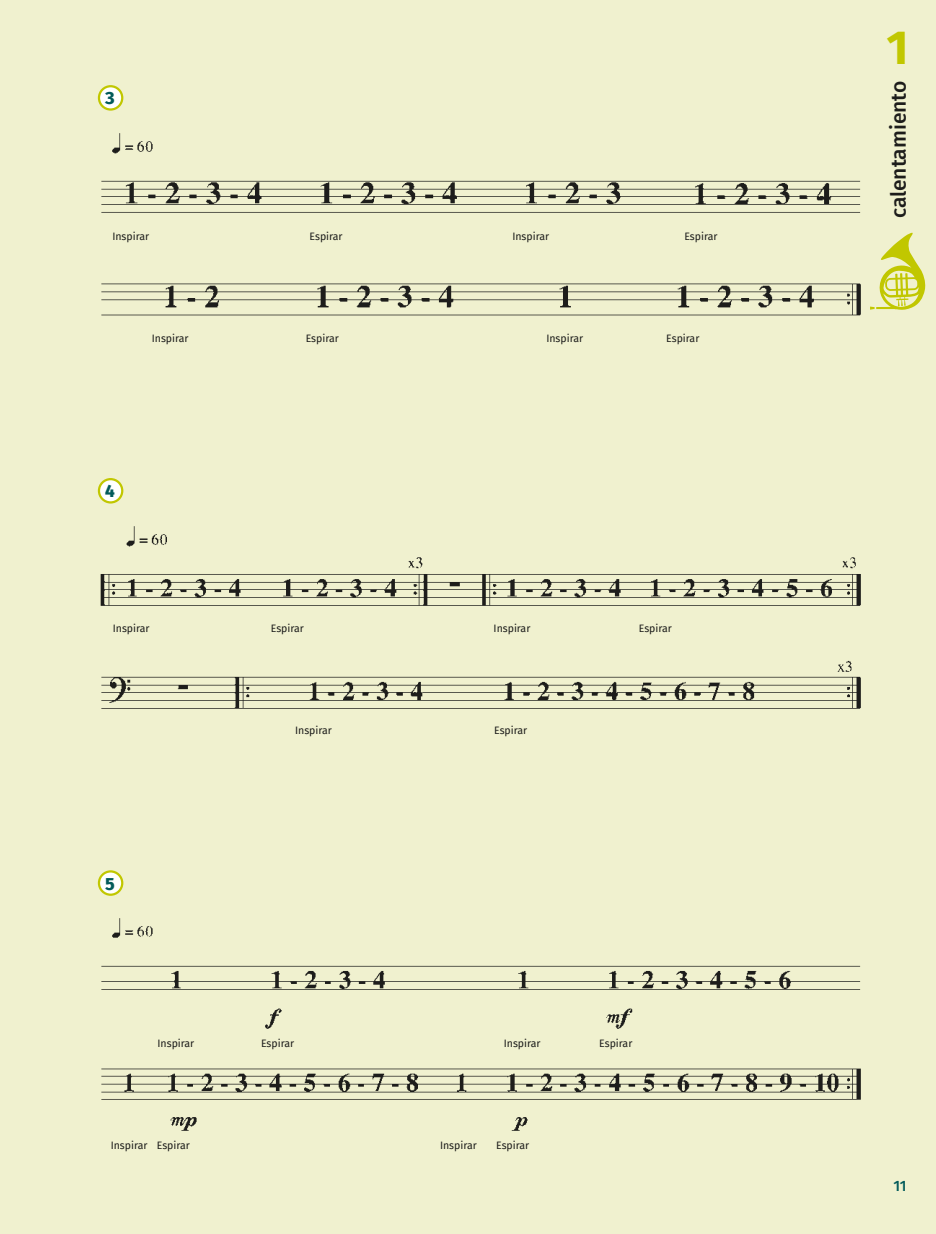
<style>
.page{position:relative;width:936px;height:1234px;background:#fff}
.page>*{position:absolute;margin:0;border:0;box-sizing:border-box;transform-origin:0 0}
.t1{font:700 48px "Fira Sans";color:#c1c700}
.t2{font:500 21px "Fira Sans";color:#1d1d1b}
.t3{font:800 17.25px "Fira Sans";color:#035b5a}
.t4{font:500 15px "Fira Sans";color:#035b5a}
.t5{font:10.5px "Fira Sans";color:#1d1d1b}
</style>
<div class="page">
<div style="left:0;top:0;width:935px;height:1233px;background:#f0f1cf"></div>
<svg style="left:873px;top:232px;width:53px;height:78px"></svg>
<div style="left:99px;top:86px;width:23px;height:23px;background:#fff;border-radius:50%"></div>
<div style="left:98px;top:85px;width:25px;height:26px;border:2px solid #c1c700;border-radius:50%"></div>
<div style="left:99px;top:479px;width:23px;height:23px;background:#fff;border-radius:50%"></div>
<div style="left:98px;top:478px;width:25px;height:25px;border:2px solid #c1c700;border-radius:50%"></div>
<img style="left:101px;top:133px;width:772px;height:183px">
<div style="left:99px;top:871px;width:23px;height:23px;background:#fff;border-radius:50%"></div>
<div style="left:98px;top:870px;width:25px;height:25px;border:2px solid #c1c700;border-radius:50%"></div>
<img style="left:101px;top:895px;width:760px;height:236px">
<img style="left:100px;top:503px;width:761px;height:206px">
<h3 class="t3" style="left:105px;top:83px;width:11px">3</h3>
<p class="t5" style="left:112px;top:228px;width:38px">Inspirar</p>
<p class="t5" style="left:309px;top:228px;width:35px">Espirar</p>
<p class="t5" style="left:512px;top:228px;width:38px">Inspirar</p>
<p class="t5" style="left:684px;top:228px;width:35px">Espirar</p>
<p class="t5" style="left:152px;top:330px;width:38px">Inspirar</p>
<p class="t5" style="left:306px;top:330px;width:35px">Espirar</p>
<p class="t5" style="left:546px;top:330px;width:38px">Inspirar</p>
<p class="t5" style="left:666px;top:330px;width:35px">Espirar</p>
<h3 class="t3" style="left:105px;top:476px;width:11px">4</h3>
<p class="t5" style="left:113px;top:620px;width:38px">Inspirar</p>
<p class="t5" style="left:271px;top:620px;width:35px">Espirar</p>
<p class="t5" style="left:493px;top:620px;width:38px">Inspirar</p>
<p class="t5" style="left:638px;top:620px;width:35px">Espirar</p>
<h3 class="t3" style="left:105px;top:868px;width:11px">5</h3>
<p class="t5" style="left:295px;top:722px;width:38px">Inspirar</p>
<p class="t5" style="left:494px;top:722px;width:35px">Espirar</p>
<p class="t5" style="left:157px;top:1035px;width:38px">Inspirar</p>
<p class="t5" style="left:261px;top:1035px;width:35px">Espirar</p>
<p class="t5" style="left:599px;top:1035px;width:35px">Espirar</p>
<p class="t5" style="left:504px;top:1035px;width:38px">Inspirar</p>
<p class="t5" style="left:111px;top:1136px;width:81px">Inspirar Espirar</p>
<p class="t5" style="left:440px;top:1136px;width:38px">Inspirar</p>
<p class="t5" style="left:496px;top:1136px;width:35px">Espirar</p>
<h1 class="t1" style="left:886px;top:7px;width:24px">1</h1>
<h2 class="t2" style="left:881px;top:218px;width:139px;rotate:-90deg">calentamiento</h2>
<h3 class="t4" style="left:893px;top:1173px;width:15px">11</h3>
</div>
